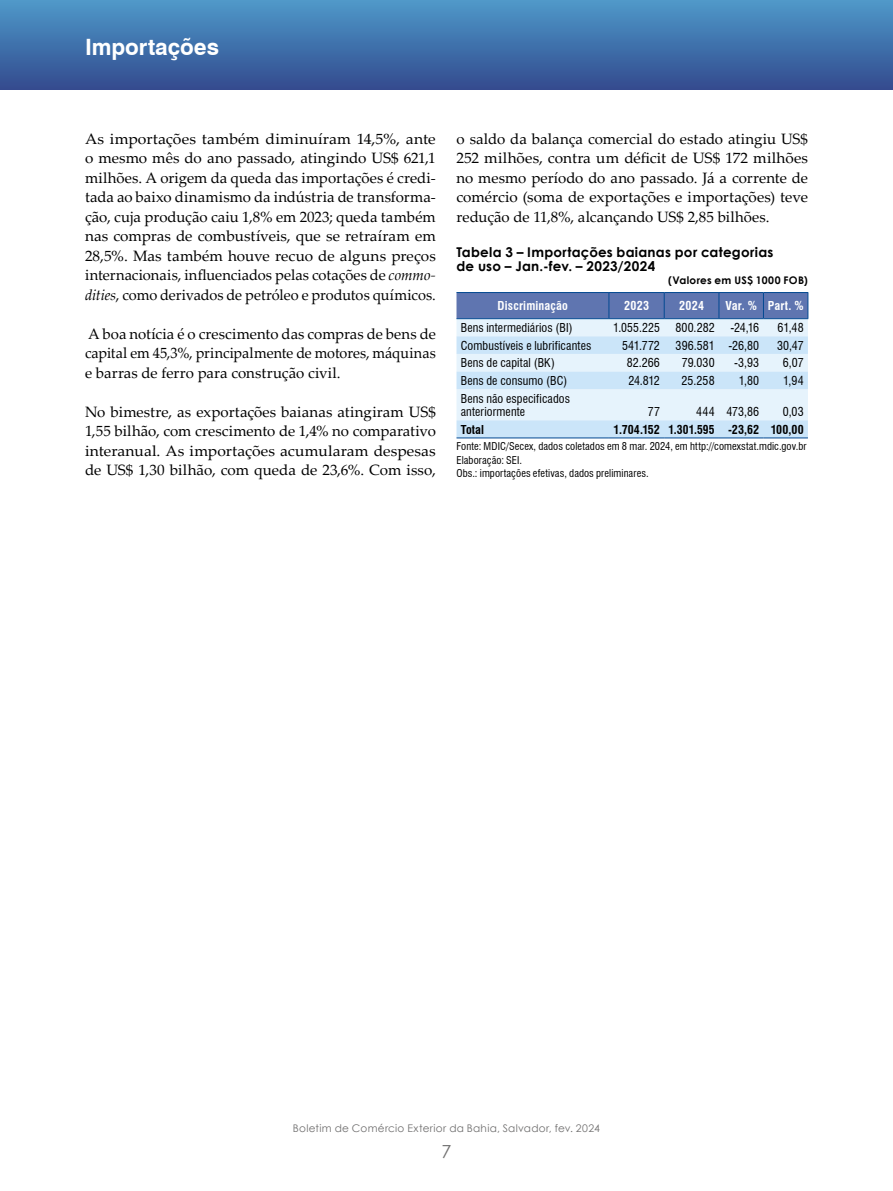
<style>
.page{position:relative;width:893px;height:1191px;background:#fff}
.page>*{position:absolute;margin:0;border:0;box-sizing:border-box;transform-origin:0 0}
.t1{font:700 22.5px "Swiss 721 BT";color:#fff}
.t2{font:18px "Century Gothic";color:#706f6f}
.t3{font:15px/19.5px "Palatino Linotype";color:#000;text-align:justify}
.t4{font:15px/19.5px "Palatino Linotype";color:#000;text-align:justify;scale:1.05 1}
.t5{font:700 13.5px/13.5px "Century Gothic";letter-spacing:.02em;color:#000}
.t6{font:condensed 12px/13.5px "Swiss 721 BT";letter-spacing:.01em;color:#000}
.t7{font:700 condensed 12px "Swiss 721 BT";letter-spacing:.01em;color:#000}
.t8{font:700 condensed 12px "Swiss 721 BT";letter-spacing:.015em;color:#fff}
.t9{font:condensed 10.5px/13.5px "Swiss 721 BT";letter-spacing:.01em;color:#000}
.t10{font:10.5px "Century Gothic";letter-spacing:.03em;color:#706f6f}
.t11{font:700 10.5px "Century Gothic";letter-spacing:.025em;color:#000}
.s1{font-style:italic}
</style>
<div class="page">
<div style="left:0;top:0;width:893px;height:90px;background:linear-gradient(to bottom,#4e99c9,#334b8f)"></div>
<svg style="left:892px;top:0;width:1px;height:90px"></svg>
<div style="left:0;top:0;width:864px;height:90px;background:linear-gradient(to bottom,#4e99c9,#334b8f)"></div>
<svg style="left:456px;top:438px;width:352px;height:1px"></svg>
<svg style="left:456px;top:292px;width:352px;height:146px;background:#c1d5ec"></svg>
<h1 class="t1" style="left:85px;top:31px;width:135px">Importações</h1>
<p class="t4" style="left:85px;top:128px;width:336px">As importações também diminuíram 14,5%, ante o mesmo mês do ano passado, atingindo US$ 621,1 milhões. A origem da queda das importações é credi&shy;tada ao baixo dinamismo da indústria de transforma&shy;ção, cuja produção caiu 1,8% em 2023; queda também nas compras de combustíveis, que se retraíram em 28,5%. Mas também houve recuo de alguns preços internacionais, influenciados pelas cotações de <span class="s1">commo&shy;dities</span>, como derivados de petróleo e produtos químicos.</p>
<p class="t3" style="left:85px;top:323px;width:352px">A boa notícia é o crescimento das compras de bens de capital em 45,3%, principalmente de motores, máquinas e barras de ferro para construção civil.</p>
<p class="t3" style="left:85px;top:401px;width:352px">No bimestre, as exportações baianas atingiram US$ 1,55 bilhão, com crescimento de 1,4% no comparativo interanual. As importações acumularam despesas de US$ 1,30 bilhão, com queda de 23,6%. Com isso,</p>
<p class="t3" style="left:456px;top:128px;width:353px">o saldo da balança comercial do estado atingiu US$ 252 milhões, contra um déficit de US$ 172 milhões no mesmo período do ano passado. Já a corrente de comércio (soma de exportações e importações) teve redução de 11,8%, alcançando US$ 2,85 bilhões.</p>
<p class="t5" style="left:456px;top:245px;width:318px">Tabela 3 – Importações baianas por categorias de uso – Jan.-fev. – 2023/2024</p>
<p class="t11" style="left:668px;top:272px;width:141px">(Valores em US$ 1000 FOB)</p>
<p class="t8" style="left:498px;top:298px;width:72px">Discriminação</p>
<p class="t8" style="left:624px;top:298px;width:26px">2023</p>
<p class="t8" style="left:679px;top:298px;width:26px">2024</p>
<p class="t8" style="left:725px;top:298px;width:80px">Var. % Part. %</p>
<p class="t6" style="left:461px;top:321px;width:113px">Bens intermediários (BI)</p>
<p class="t6" style="left:613px;top:321px;width:48px">1.055.225</p>
<p class="t6" style="left:675px;top:321px;width:41px">800.282</p>
<p class="t6" style="left:730px;top:321px;width:30px">-24,16</p>
<p class="t6" style="left:777px;top:321px;width:28px">61,48</p>
<p class="t6" style="left:461px;top:338px;width:132px">Combustíveis e lubrificantes</p>
<p class="t6" style="left:622px;top:338px;width:39px">541.772</p>
<p class="t6" style="left:676px;top:338px;width:85px">396.581 -26,80</p>
<p class="t6" style="left:777px;top:338px;width:28px">30,47</p>
<p class="t6" style="left:461px;top:356px;width:96px">Bens de capital (BK)</p>
<p class="t6" style="left:627px;top:356px;width:35px">82.266</p>
<p class="t6" style="left:682px;top:356px;width:34px">79.030</p>
<p class="t6" style="left:734px;top:356px;width:27px">-3,93</p>
<p class="t6" style="left:783px;top:356px;width:22px">6,07</p>
<p class="t6" style="left:461px;top:374px;width:108px">Bens de consumo (BC)</p>
<p class="t6" style="left:628px;top:374px;width:33px">24.812</p>
<p class="t6" style="left:682px;top:374px;width:35px">25.258</p>
<p class="t6" style="left:739px;top:374px;width:22px">1,80</p>
<p class="t6" style="left:783px;top:374px;width:22px">1,94</p>
<p class="t6" style="left:461px;top:391px;width:111px">Bens não especificados anteriormente</p>
<p class="t6" style="left:648px;top:405px;width:14px">77</p>
<p class="t6" style="left:696px;top:405px;width:64px">444 473,86</p>
<p class="t6" style="left:783px;top:405px;width:22px">0,03</p>
<p class="t7" style="left:461px;top:422px;width:25px">Total</p>
<p class="t7" style="left:613px;top:422px;width:192px">1.704.152 1.301.595 -23,62 100,00</p>
<p class="t9" style="left:456px;top:439px;width:352px">Fonte: MDIC/Secex, dados coletados em 8 mar. 2024, em http://comexstat.mdic.gov.br<br>Elaboração: SEI.<br>Obs.: importações efetivas, dados preliminares.</p>
<p class="t10" style="left:293px;top:1121px;width:309px">Boletim de Comércio Exterior da Bahia, Salvador, fev. 2024</p>
<p class="t2" style="left:441px;top:1138px;width:11px">7</p>
</div>
